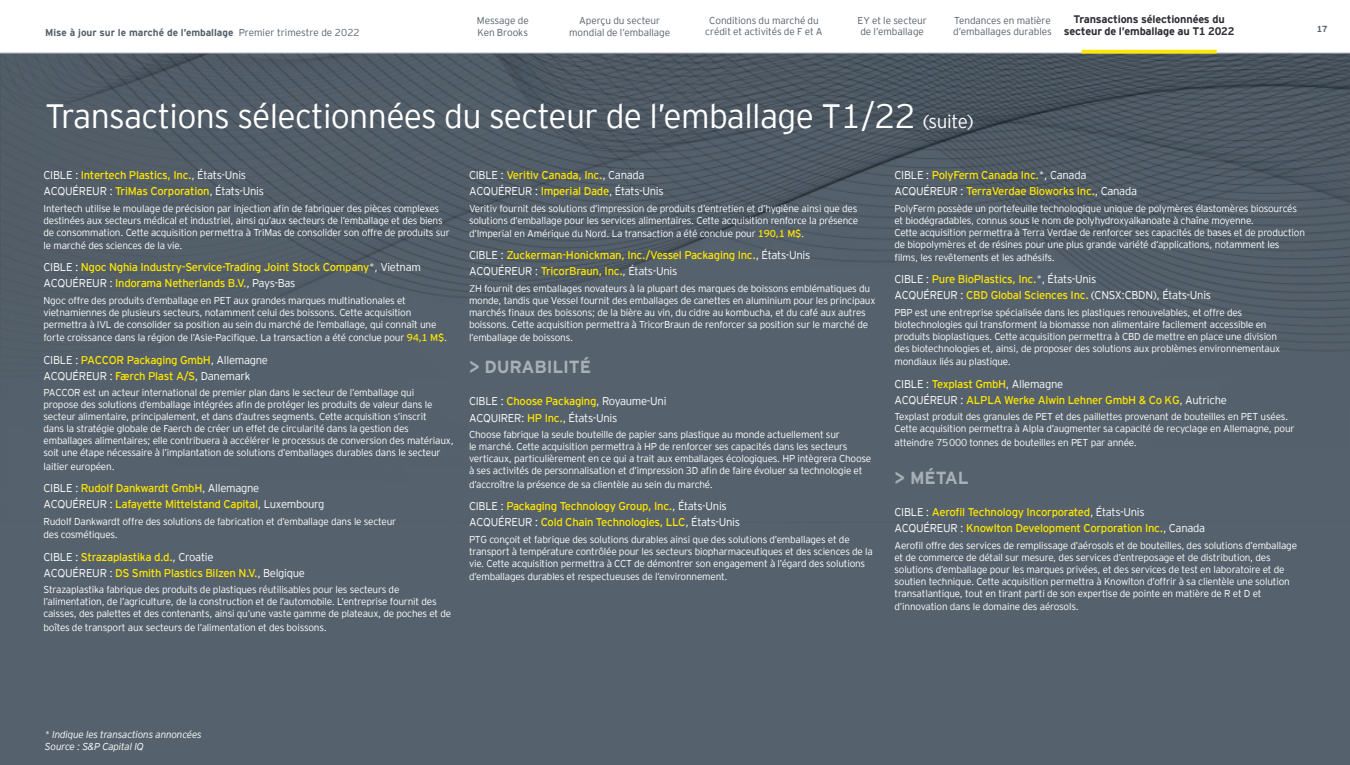
<style>
.page{position:relative;width:1350px;height:765px;background:#fff}
.page>*{position:absolute;margin:0;border:0;box-sizing:border-box;transform-origin:0 0}
.t1{font:300 33.75px "EY Interstate";letter-spacing:-.02em;color:#fff}
.t2{font:700 17.5px "EY Interstate";letter-spacing:-.01em;color:#a7b0b5}
.t3{font:11.25px/16.2px "EY Interstate";letter-spacing:-.025em;color:#ffe600}
.t4{font:300 11.25px/16.2px "EY Interstate";letter-spacing:-.025em;color:#fff}
.t5{font:700 11px/12.5px "EY Interstate";letter-spacing:-.015em;color:#2e2e38;text-align:center}
.t6{font:300 10px/12px "EY Interstate";letter-spacing:-.02em;color:#fff}
.t7{font:300 10px/11.2px "EY Interstate";letter-spacing:-.005em;color:#55616c}
.t8{font:700 10px "EY Interstate";color:#55616c}
.t9{font:italic 300 10px/12px "EY Interstate";letter-spacing:-.02em;color:#fff}
.t10{font:700 8.75px "EY Interstate";color:#55616c}
.s1{font-weight:300}
.s2{font-size:18.75px}
.s3{font-weight:300;color:#fff}
.s4{font-weight:400;color:#ffe600}
</style>
<div class="page">
<div style="left:0;top:53px;width:1350px;height:712px;background:#55616c"></div>
<img style="left:0;top:54px;width:1350px;height:297px">
<hr style="left:0;top:53px;width:1350px;height:1px;background:#a7b0b5">
<svg style="left:1082px;top:50px;width:135px;height:4px"></svg>
<p class="t7" style="left:477px;top:15px;width:54px">Message de<br>Ken Brooks</p>
<p class="t7" style="left:705px;top:14px;width:119px;text-align:center">Conditions du marché du crédit et activités de F et A</p>
<p class="t7" style="left:858px;top:14px;width:71px">EY et le secteur de l’emballage</p>
<p class="t7" style="left:569px;top:15px;width:103px;text-align:center">Aperçu du secteur mondial de l’emballage</p>
<p class="t7" style="left:954px;top:14px;width:98px">Tendances en matière</p>
<p class="t8" style="left:45px;top:25px;width:316px">Mise à jour sur le marché de l’emballage <span class="s1">Premier trimestre de 2022</span></p>
<p class="t7" style="left:953px;top:26px;width:100px">d’emballages durables</p>
<p class="t5" style="left:1064px;top:12px;width:172px">Transactions sélectionnées du secteur de l’emballage au T1 2022</p>
<p class="t10" style="left:1317px;top:23px;width:12px">17</p>
<h1 class="t1" style="left:45px;top:92px;width:930px">Transactions sélectionnées du secteur de l’emballage T1/22 <span class="s2">(suite)</span></h1>
<p class="t3" style="left:44px;top:166px;width:222px"><span class="s3">CIBLE :</span> Intertech Plastics, Inc.<span class="s3">, États-Unis<br>ACQUÉREUR :</span> TriMas Corporation<span class="s3">, États-Unis</span></p>
<p class="t6" style="left:44px;top:201px;width:408px">Intertech utilise le moulage de précision par injection afin de fabriquer des pièces complexes destinées aux secteurs médical et industriel, ainsi qu’aux secteurs de l’emballage et des biens de consommation. Cette acquisition permettra à TriMas de consolider son offre de produits sur</p>
<p class="t6" style="left:44px;top:239px;width:141px">le marché des sciences de la vie.</p>
<p class="t3" style="left:44px;top:258px;width:379px"><span class="s3">CIBLE :</span> Ngoc Nghia Industry-Service-Trading Joint Stock Company<span class="s3">*, Vietnam<br>ACQUÉREUR :</span> Indorama Netherlands B.V.<span class="s3">, Pays-Bas</span></p>
<p class="t6" style="left:44px;top:294px;width:394px">Ngoc offre des produits d’emballage en PET aux grandes marques multinationales et vietnamiennes de plusieurs secteurs, notamment celui des boissons. Cette acquisition permettra à IVL de consolider sa position au sein du marché de l’emballage, qui connaît une</p>
<p class="t6" style="left:44px;top:331px;width:405px">forte croissance dans la région de l’Asie-Pacifique. La transaction a été conclue pour <span class="s4">94,1 M$</span>.</p>
<p class="t4" style="left:44px;top:351px;width:226px">CIBLE : <span class="s4">PACCOR Packaging GmbH</span>, Allemagne<br>ACQUÉREUR : <span class="s4">Færch Plast A/S</span>, Danemark</p>
<p class="t6" style="left:44px;top:386px;width:412px">PACCOR est un acteur international de premier plan dans le secteur de l’emballage qui<br>propose des solutions d’emballage intégrées afin de protéger les produits de valeur dans le secteur alimentaire, principalement, et dans d’autres segments. Cette acquisition s’inscrit<br>dans la stratégie globale de Faerch de créer un effet de circularité dans la gestion des emballages alimentaires; elle contribuera à accélérer le processus de conversion des matériaux, soit une étape nécessaire à l’implantation de solutions d’emballages durables dans le secteur</p>
<p class="t6" style="left:44px;top:460px;width:73px">laitier européen.</p>
<p class="t3" style="left:44px;top:479px;width:283px"><span class="s3">CIBLE :</span> Rudolf Dankwardt GmbH<span class="s3">, Allemagne<br>ACQUÉREUR :</span> Lafayette Mittelstand Capital<span class="s3">, Luxembourg</span></p>
<p class="t6" style="left:44px;top:514px;width:354px;line-height:13.5px">Rudolf Dankwardt offre des solutions de fabrication et d’emballage dans le secteur des cosmétiques.</p>
<p class="t3" style="left:44px;top:548px;width:263px"><span class="s3">CIBLE :</span> Strazaplastika d.d.<span class="s3">, Croatie<br>ACQUÉREUR :</span> DS Smith Plastics Bilzen N.V.<span class="s3">, Belgique</span></p>
<p class="t6" style="left:44px;top:583px;width:409px">Strazaplastika fabrique des produits de plastiques réutilisables pour les secteurs de l’alimentation, de l’agriculture, de la construction et de l’automobile. L’entreprise fournit des caisses, des palettes et des contenants, ainsi qu’une vaste gamme de plateaux, de poches et de</p>
<p class="t6" style="left:44px;top:621px;width:285px">boîtes de transport aux secteurs de l’alimentation et des boissons.</p>
<p class="t4" style="left:469px;top:166px;width:196px">CIBLE : <span class="s4">Veritiv Canada, Inc.</span>, Canada<br>ACQUÉREUR : <span class="s4">Imperial Dade</span>, États-Unis</p>
<p class="t6" style="left:469px;top:201px;width:391px">Veritiv fournit des solutions d’impression de produits d’entretien et d’hygiène ainsi que des solutions d’emballage pour les services alimentaires. Cette acquisition renforce la présence</p>
<p class="t6" style="left:469px;top:227px;width:337px">d’Imperial en Amérique du Nord. La transaction a été conclue pour <span class="s4">190,1 M$</span>.</p>
<p class="t3" style="left:469px;top:246px;width:343px"><span class="s3">CIBLE :</span> Zuckerman-Honickman, Inc./Vessel Packaging Inc.<span class="s3">, États-Unis<br>ACQUÉREUR :</span> TricorBraun, Inc.<span class="s3">, États-Unis</span></p>
<p class="t6" style="left:469px;top:282px;width:408px">ZH fournit des emballages novateurs à la plupart des marques de boissons emblématiques du monde, tandis que Vessel fournit des emballages de canettes en aluminium pour les principaux marchés finaux des boissons; de la bière au vin, du cidre au kombucha, et du café aux autres boissons. Cette acquisition permettra à TricorBraun de renforcer sa position sur le marché de</p>
<p class="t6" style="left:469px;top:331px;width:106px">l’emballage de boissons.</p>
<h2 class="t2" style="left:469px;top:354px;width:124px">&gt; DURABILITÉ</h2>
<p class="t4" style="left:469px;top:393px;width:199px">CIBLE : <span class="s4">Choose Packaging</span>, Royaume-Uni<br>ACQUIRER: <span class="s4">HP Inc.</span>, États-Unis</p>
<p class="t6" style="left:469px;top:428px;width:404px">Choose fabrique la seule bouteille de papier sans plastique au monde actuellement sur<br>le marché. Cette acquisition permettra à HP de renforcer ses capacités dans les secteurs verticaux, particulièrement en ce qui a trait aux emballages écologiques. HP intègrera Choose à ses activités de personnalisation et d’impression 3D afin de faire évoluer sa technologie et</p>
<p class="t6" style="left:469px;top:478px;width:245px">d’accroître la présence de sa clientèle au sein du marché.</p>
<p class="t3" style="left:469px;top:497px;width:273px"><span class="s3">CIBLE :</span> Packaging Technology Group, Inc.<span class="s3">, États-Unis<br>ACQUÉREUR :</span> Cold Chain Technologies, LLC<span class="s3">, États-Unis</span></p>
<p class="t6" style="left:469px;top:532px;width:405px">PTG conçoit et fabrique des solutions durables ainsi que des solutions d’emballages et de transport à température contrôlée pour les secteurs biopharmaceutiques et des sciences de la vie. Cette acquisition permettra à CCT de démontrer son engagement à l’égard des solutions</p>
<p class="t6" style="left:469px;top:570px;width:260px">d’emballages durables et respectueuses de l’environnement.</p>
<p class="t3" style="left:895px;top:166px;width:244px"><span class="s3">CIBLE :</span> PolyFerm Canada Inc.<span class="s3">*, Canada<br>ACQUÉREUR :</span> TerraVerdae Bioworks Inc.<span class="s3">, Canada</span></p>
<p class="t6" style="left:895px;top:201px;width:412px">PolyFerm possède un portefeuille technologique unique de polymères élastomères biosourcés et biodégradables, connus sous le nom de polyhydroxyalkanoate à chaîne moyenne.<br>Cette acquisition permettra à Terra Verdae de renforcer ses capacités de bases et de production de biopolymères et de résines pour une plus grande variété d’applications, notamment les</p>
<p class="t6" style="left:895px;top:251px;width:162px">films, les revêtements et les adhésifs.</p>
<p class="t4" style="left:895px;top:270px;width:318px">CIBLE : <span class="s4">Pure BioPlastics, Inc.</span>*, États-Unis<br>ACQUÉREUR : <span class="s4">CBD Global Sciences Inc.</span> (CNSX:CBDN), États-Unis</p>
<p class="t6" style="left:895px;top:306px;width:387px">PBP est une entreprise spécialisée dans les plastiques renouvelables, et offre des biotechnologies qui transforment la biomasse non alimentaire facilement accessible en produits bioplastiques. Cette acquisition permettra à CBD de mettre en place une division des biotechnologies et, ainsi, de proposer des solutions aux problèmes environnementaux</p>
<p class="t6" style="left:895px;top:355px;width:118px">mondiaux liés au plastique.</p>
<p class="t3" style="left:895px;top:375px;width:334px"><span class="s3">CIBLE :</span> Texplast GmbH<span class="s3">, Allemagne<br>ACQUÉREUR :</span> ALPLA Werke Alwin Lehner GmbH &amp; Co KG<span class="s3">, Autriche</span></p>
<p class="t6" style="left:895px;top:410px;width:402px">Texplast produit des granules de PET et des paillettes provenant de bouteilles en PET usées.<br>Cette acquisition permettra à Alpla d’augmenter sa capacité de recyclage en Allemagne, pour</p>
<p class="t6" style="left:895px;top:436px;width:244px">atteindre 75000 tonnes de bouteilles en PET par année.</p>
<h2 class="t2" style="left:895px;top:465px;width:76px">&gt; MÉTAL</h2>
<p class="t3" style="left:895px;top:503px;width:312px"><span class="s3">CIBLE :</span> Aerofil Technology Incorporated<span class="s3">, États-Unis<br>ACQUÉREUR :</span> Knowlton Development Corporation Inc.<span class="s3">, Canada</span></p>
<p class="t6" style="left:895px;top:539px;width:404px">Aerofil offre des services de remplissage d’aérosols et de bouteilles, des solutions d’emballage et de commerce de détail sur mesure, des services d’entreposage et de distribution, des solutions d’emballage pour les marques privées, et des services de test en laboratoire et de soutien technique. Cette acquisition permettra à Knowlton d’offrir à sa clientèle une solution transatlantique, tout en tirant parti de son expertise de pointe en matière de R et D et</p>
<p class="t6" style="left:895px;top:600px;width:186px">d’innovation dans le domaine des aérosols.</p>
<p class="t9" style="left:45px;top:728px;width:158px">* Indique les transactions annoncées<br>Source : S&amp;P Capital IQ</p>
</div>
